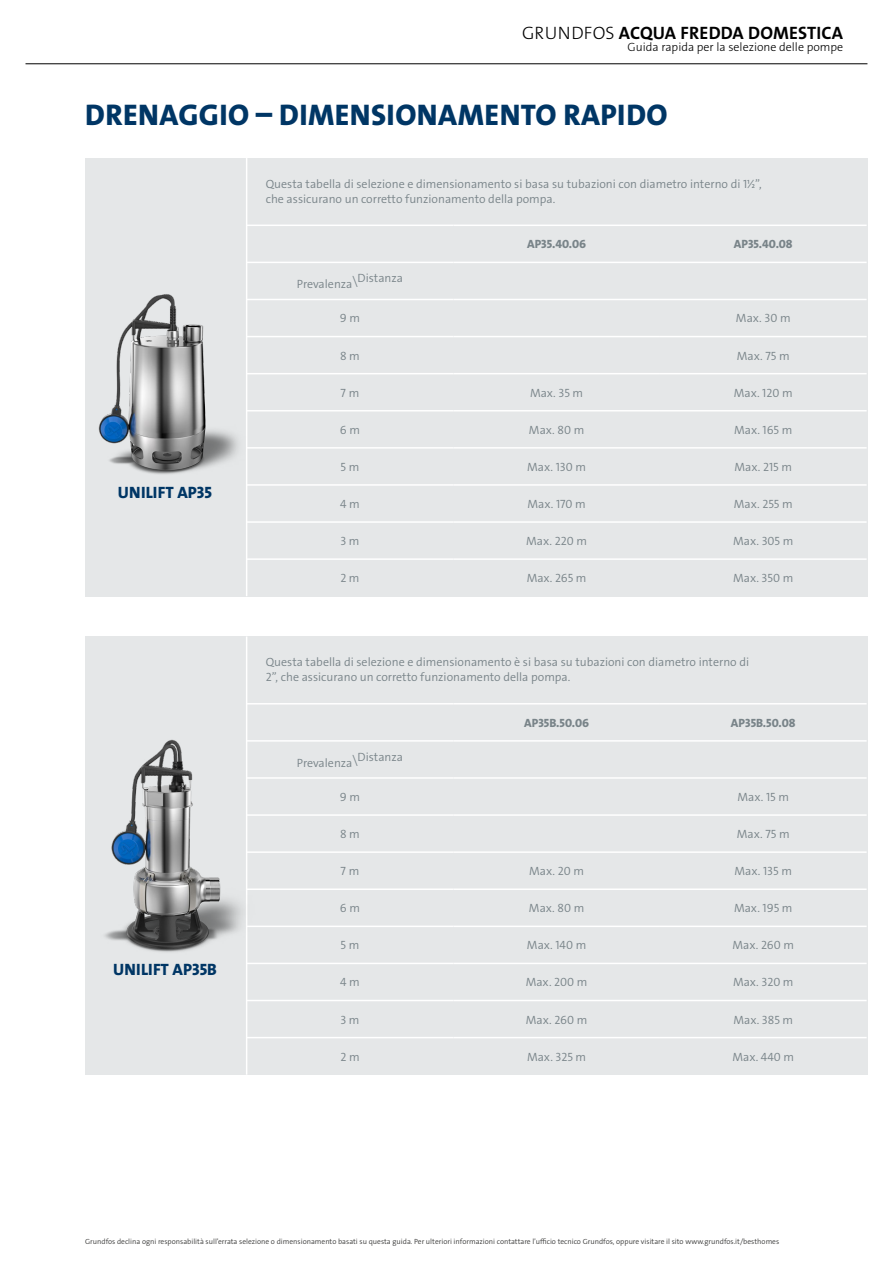
<style>
.page{position:relative;width:893px;height:1263px;background:#fff}
.page>*{position:absolute;margin:0;border:0;box-sizing:border-box;transform-origin:0 0}
.t1{font:30px "Grundfos The Sans V2 OT 8 XB";letter-spacing:.015em;color:#003665}
.t2{font:18px "Grundfos The Sans V2 OT 7 B";letter-spacing:.015em;color:#000}
.t3{font:16.5px "Grundfos The Sans V2 OT 8 XB";color:#003665}
.t4{font:12px/15px "Grundfos The Sans V2 OT 4 SL";color:#798489}
.t5{font:12px "Grundfos The Sans V2 OT 8 XB";color:#798489}
.t6{font:12px "Grundfos The Sans V2 OT 3 L";color:#000}
.t7{font:7.5px "Grundfos The Sans V2 OT 4 SL";color:#3b3b3a}
.s1{font-family:"Grundfos The Sans V2 OT 3 L"}
</style>
<div class="page">
<div style="left:85px;top:158px;width:782px;height:438px;background:#e5e7e8"></div>
<hr style="left:247px;top:299px;width:206px;height:1px;background:#fff">
<hr style="left:453px;top:299px;width:207px;height:1px;background:#fff">
<hr style="left:660px;top:299px;width:207px;height:1px;background:#fff">
<hr style="left:247px;top:336px;width:206px;height:1px;background:#fff">
<hr style="left:453px;top:336px;width:207px;height:1px;background:#fff">
<hr style="left:660px;top:336px;width:207px;height:1px;background:#fff">
<hr style="left:247px;top:373px;width:206px;height:1px;background:#fff">
<hr style="left:453px;top:373px;width:207px;height:1px;background:#fff">
<hr style="left:660px;top:373px;width:207px;height:1px;background:#fff">
<hr style="left:247px;top:410px;width:206px;height:1px;background:#fff">
<hr style="left:453px;top:410px;width:207px;height:1px;background:#fff">
<hr style="left:660px;top:410px;width:207px;height:1px;background:#fff">
<hr style="left:247px;top:484px;width:206px;height:2px;background:#fff">
<hr style="left:453px;top:484px;width:207px;height:2px;background:#fff">
<hr style="left:660px;top:484px;width:207px;height:2px;background:#fff">
<hr style="left:247px;top:447px;width:206px;height:2px;background:#fff">
<hr style="left:453px;top:447px;width:207px;height:2px;background:#fff">
<hr style="left:660px;top:447px;width:207px;height:2px;background:#fff">
<hr style="left:247px;top:521px;width:206px;height:2px;background:#fff">
<hr style="left:453px;top:521px;width:207px;height:2px;background:#fff">
<hr style="left:660px;top:521px;width:207px;height:2px;background:#fff">
<hr style="left:247px;top:558px;width:206px;height:2px;background:#fff">
<hr style="left:453px;top:558px;width:207px;height:2px;background:#fff">
<hr style="left:660px;top:558px;width:207px;height:2px;background:#fff">
<hr style="left:247px;top:225px;width:206px;height:1px;background:#fff">
<hr style="left:453px;top:225px;width:207px;height:1px;background:#fff">
<hr style="left:660px;top:225px;width:207px;height:1px;background:#fff">
<hr style="left:247px;top:262px;width:206px;height:1px;background:#fff">
<hr style="left:453px;top:262px;width:207px;height:1px;background:#fff">
<hr style="left:660px;top:262px;width:207px;height:1px;background:#fff">
<hr style="left:246px;top:158px;width:1px;height:438px;background:#fff">
<div style="left:85px;top:636px;width:782px;height:439px;background:#e5e7e8"></div>
<hr style="left:247px;top:777px;width:206px;height:2px;background:#fff">
<hr style="left:453px;top:777px;width:207px;height:2px;background:#fff">
<hr style="left:660px;top:777px;width:207px;height:2px;background:#fff">
<hr style="left:247px;top:814px;width:206px;height:2px;background:#fff">
<hr style="left:453px;top:814px;width:207px;height:2px;background:#fff">
<hr style="left:660px;top:814px;width:207px;height:2px;background:#fff">
<hr style="left:247px;top:851px;width:206px;height:2px;background:#fff">
<hr style="left:453px;top:851px;width:207px;height:2px;background:#fff">
<hr style="left:660px;top:851px;width:207px;height:2px;background:#fff">
<hr style="left:247px;top:888px;width:206px;height:2px;background:#fff">
<hr style="left:453px;top:888px;width:207px;height:2px;background:#fff">
<hr style="left:660px;top:888px;width:207px;height:2px;background:#fff">
<hr style="left:453px;top:925px;width:207px;height:2px;background:#fff">
<hr style="left:660px;top:925px;width:207px;height:2px;background:#fff">
<hr style="left:247px;top:963px;width:206px;height:1px;background:#fff">
<hr style="left:453px;top:1000px;width:207px;height:1px;background:#fff">
<hr style="left:660px;top:1000px;width:207px;height:1px;background:#fff">
<hr style="left:247px;top:925px;width:206px;height:2px;background:#fff">
<hr style="left:453px;top:963px;width:207px;height:1px;background:#fff">
<hr style="left:660px;top:963px;width:207px;height:1px;background:#fff">
<hr style="left:247px;top:1000px;width:206px;height:1px;background:#fff">
<hr style="left:453px;top:1037px;width:207px;height:1px;background:#fff">
<hr style="left:660px;top:1037px;width:207px;height:1px;background:#fff">
<hr style="left:247px;top:1037px;width:206px;height:1px;background:#fff">
<hr style="left:247px;top:703px;width:206px;height:1px;background:#fff">
<hr style="left:453px;top:703px;width:207px;height:1px;background:#fff">
<hr style="left:660px;top:703px;width:207px;height:1px;background:#fff">
<hr style="left:247px;top:740px;width:206px;height:2px;background:#fff">
<hr style="left:453px;top:740px;width:207px;height:2px;background:#fff">
<hr style="left:660px;top:740px;width:207px;height:2px;background:#fff">
<hr style="left:246px;top:636px;width:1px;height:439px;background:#fff">
<img style="left:104px;top:739px;width:158px;height:213px">
<img style="left:98px;top:294px;width:181px;height:180px">
<hr style="left:26px;top:63px;width:841px;height:1px;background:#000">
<h2 class="t2" style="left:522px;top:21px;width:323px"><span class="s1">GRUNDFOS</span> ACQUA FREDDA DOMESTICA</h2>
<p class="t6" style="left:628px;top:39px;width:217px">Guida rapida per la selezione delle pompe</p>
<h1 class="t1" style="left:85px;top:95px;width:584px">DRENAGGIO – DIMENSIONAMENTO RAPIDO</h1>
<p class="t4" style="left:266px;top:176px;width:497px">Questa tabella di selezione e dimensionamento si basa su tubazioni con diametro interno di 11/2”, che assicurano un corretto funzionamento della pompa.</p>
<h3 class="t3" style="left:118px;top:481px;width:96px">UNILIFT AP35</h3>
<h3 class="t3" style="left:113px;top:959px;width:105px">UNILIFT AP35B</h3>
<p class="t5" style="left:527px;top:237px;width:61px">AP35.40.06</p>
<p class="t5" style="left:734px;top:237px;width:60px">AP35.40.08</p>
<p class="t4" style="left:297px;top:277px;width:108px">Prevalenza\Distanza</p>
<p class="t4" style="left:340px;top:311px;width:22px">9 m</p>
<p class="t4" style="left:736px;top:311px;width:56px">Max. 30 m</p>
<p class="t4" style="left:340px;top:348px;width:21px">8 m</p>
<p class="t4" style="left:737px;top:348px;width:54px">Max. 75 m</p>
<p class="t4" style="left:341px;top:385px;width:20px">7 m</p>
<p class="t4" style="left:530px;top:385px;width:55px">Max. 35 m</p>
<p class="t4" style="left:734px;top:385px;width:60px">Max. 120 m</p>
<p class="t4" style="left:340px;top:422px;width:22px">6 m</p>
<p class="t4" style="left:529px;top:422px;width:57px">Max. 80 m</p>
<p class="t4" style="left:734px;top:422px;width:60px">Max. 165 m</p>
<p class="t4" style="left:341px;top:459px;width:20px">5 m</p>
<p class="t4" style="left:527px;top:459px;width:60px">Max. 130 m</p>
<p class="t4" style="left:735px;top:459px;width:59px">Max. 215 m</p>
<p class="t4" style="left:340px;top:496px;width:21px">4 m</p>
<p class="t4" style="left:528px;top:496px;width:60px">Max. 170 m</p>
<p class="t4" style="left:734px;top:496px;width:60px">Max. 255 m</p>
<p class="t4" style="left:340px;top:534px;width:21px">3 m</p>
<p class="t4" style="left:526px;top:534px;width:62px">Max. 220 m</p>
<p class="t4" style="left:733px;top:534px;width:62px">Max. 305 m</p>
<p class="t4" style="left:340px;top:571px;width:21px">2 m</p>
<p class="t4" style="left:527px;top:571px;width:61px">Max. 265 m</p>
<p class="t4" style="left:733px;top:571px;width:62px">Max. 350 m</p>
<p class="t4" style="left:266px;top:655px;width:485px">Questa tabella di selezione e dimensionamento è si basa su tubazioni con diametro interno di<br>2”, che assicurano un corretto funzionamento della pompa.</p>
<p class="t5" style="left:524px;top:715px;width:66px">AP35B.50.06</p>
<p class="t5" style="left:731px;top:715px;width:66px">AP35B.50.08</p>
<p class="t4" style="left:297px;top:755px;width:108px">Prevalenza\Distanza</p>
<p class="t4" style="left:340px;top:789px;width:22px">9 m</p>
<p class="t4" style="left:738px;top:789px;width:53px">Max. 15 m</p>
<p class="t4" style="left:340px;top:826px;width:21px">8 m</p>
<p class="t4" style="left:737px;top:826px;width:54px">Max. 75 m</p>
<p class="t4" style="left:341px;top:864px;width:20px">7 m</p>
<p class="t4" style="left:529px;top:864px;width:56px">Max. 20 m</p>
<p class="t4" style="left:735px;top:864px;width:59px">Max. 135 m</p>
<p class="t4" style="left:340px;top:901px;width:22px">6 m</p>
<p class="t4" style="left:529px;top:901px;width:57px">Max. 80 m</p>
<p class="t4" style="left:734px;top:901px;width:60px">Max. 195 m</p>
<p class="t4" style="left:341px;top:938px;width:20px">5 m</p>
<p class="t4" style="left:527px;top:938px;width:61px">Max. 140 m</p>
<p class="t4" style="left:733px;top:938px;width:63px">Max. 260 m</p>
<p class="t4" style="left:340px;top:975px;width:21px">4 m</p>
<p class="t4" style="left:526px;top:975px;width:63px">Max. 200 m</p>
<p class="t4" style="left:733px;top:975px;width:62px">Max. 320 m</p>
<p class="t4" style="left:340px;top:1012px;width:21px">3 m</p>
<p class="t4" style="left:526px;top:1012px;width:63px">Max. 260 m</p>
<p class="t4" style="left:733px;top:1012px;width:61px">Max. 385 m</p>
<p class="t4" style="left:340px;top:1049px;width:21px">2 m</p>
<p class="t4" style="left:527px;top:1049px;width:61px">Max. 325 m</p>
<p class="t4" style="left:732px;top:1049px;width:63px">Max. 440 m</p>
<p class="t7" style="left:85px;top:1236px;width:696px">Grundfos declina ogni responsabilità sull’errata selezione o dimensionamento basati su questa guida. Per ulteriori informazioni contattare l’ufficio tecnico Grundfos, oppure visitare il sito www.grundfos.it/besthomes</p>
</div>
